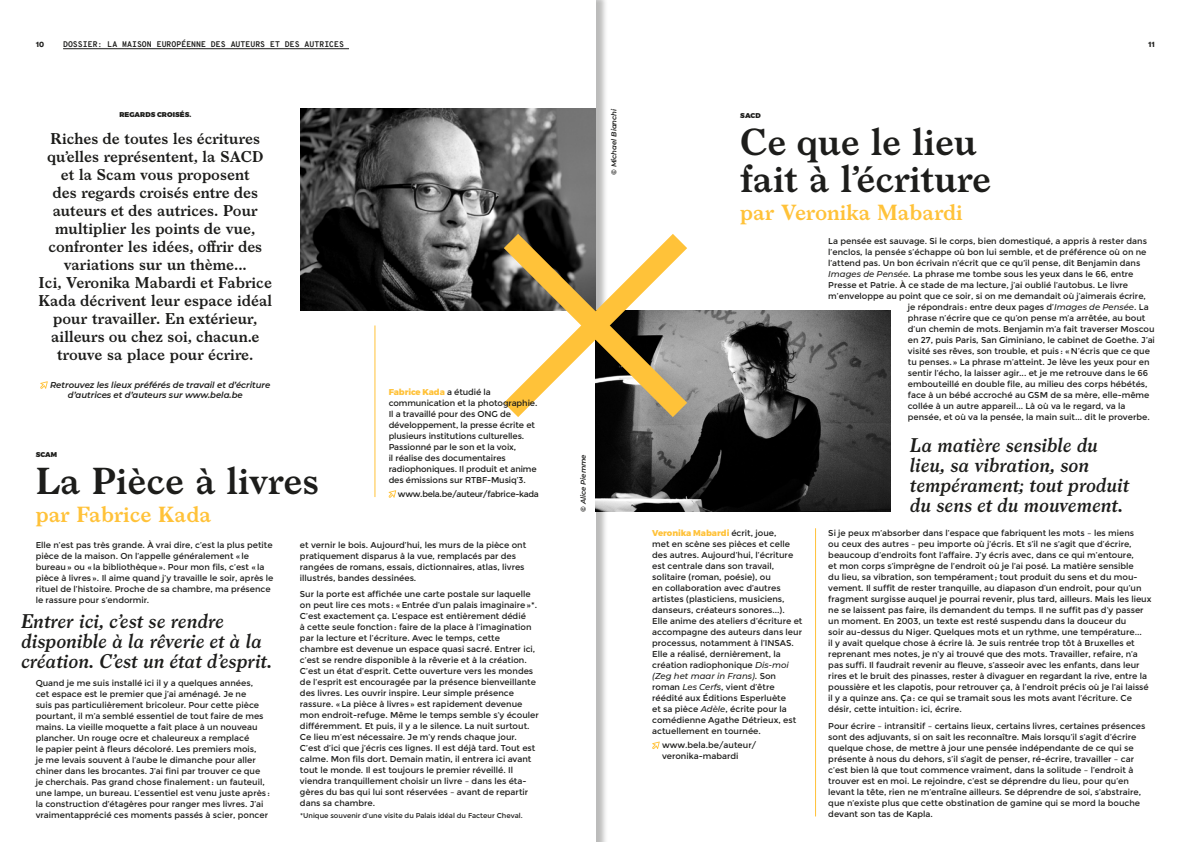
<style>
.page{position:relative;width:1191px;height:842px;background:#fff}
.page>*{position:absolute;margin:0;border:0;box-sizing:border-box;transform-origin:0 0}
.t1{font:600 36px/37px "Larish Neue";color:#1d1d1b}
.t2{font:600 21px "Larish Neue";color:#ffc239}
.t3{font:italic 600 19px/20px "Larish Neue";color:#1d1d1b}
.t4{font:600 15px/18px "Larish Neue";color:#1d1d1b;text-align:center}
.t5{font:8.5px/11px "Montserrat";color:#1d1d1b}
.t6{font:italic 600 8.5px/10.2px "Montserrat";color:#1d1d1b}
.t7{font:8.5px "Montserrat";letter-spacing:-.03em;color:#1d1d1b}
.t8{font:700 8px "Overpass Mono";color:#1d1d1b}
.t9{font:900 8px "Circular Pro";color:#1d1d1b}
.t10{font:7px "Montserrat";color:#1d1d1b}
.t11{font:italic 600 7px "Montserrat";color:#1d1d1b}
.t12{font:900 7px "Montserrat";letter-spacing:.01em;color:#1d1d1b}
.s1{font-weight:800;color:#ffc239}
.s2{font-weight:500;font-style:italic}
</style>
<div class="page">
<img style="left:595px;top:311px;width:296px;height:201px">
<svg style="left:40px;top:381px;width:8px;height:8px"></svg>
<img style="left:300px;top:109px;width:295px;height:202px">
<svg style="left:482px;top:212px;width:226px;height:227px"></svg>
<svg style="left:388px;top:490px;width:8px;height:8px"></svg>
<svg style="left:652px;top:741px;width:7px;height:8px"></svg>
<hr style="left:374px;top:325px;width:1px;height:172px;background:#ffc239">
<hr style="left:815px;top:528px;width:1px;height:288px;background:#ffc239">
<hr style="left:63px;top:48px;width:286px;height:1px;background:#1d1d1b">
<p class="t8" style="left:63px;top:39px;width:282px">DOSSIER: LA MAISON EUROPÉENNE DES AUTEURS ET DES AUTRICES</p>
<p class="t9" style="left:36px;top:39px;width:10px">10</p>
<p class="t9" style="left:1148px;top:39px;width:8px">11</p>
<p class="t12" style="left:119px;top:110px;width:73px">REGARDS CROISÉS.</p>
<p class="t4" style="left:38px;top:128px;width:235px">Riches de toutes les écritures qu’elles représentent, la SACD<br>et la Scam vous proposent<br>des regards croisés entre des auteurs et des autrices. Pour multiplier les points de vue, confronter les idées, offrir des variations sur un thème...<br>Ici, Veronika Mabardi et Fabrice<br>Kada décrivent leur espace idéal pour travailler. En extérieur, ailleurs ou chez soi, chacun.e trouve sa place pour écrire.</p>
<p class="t6" style="left:68px;top:380px;width:204px;text-indent:-18px">Retrouvez les lieux préférés de travail et d’écriture d’autrices et d’auteurs sur www.bela.be</p>
<p class="t5" style="left:389px;top:387px;width:150px"><span class="s1">Fabrice Kada</span> a étudié la communication et la photographie.<br>Il a travaillé pour des ONG de développement, la presse écrite et plusieurs institutions culturelles.<br>Passionné par le son et la voix,<br>il réalise des documentaires radiophoniques. Il produit et anime des émissions sur RTBF-Musiq’3.</p>
<p class="t7" style="left:398px;top:489px;width:142px">www.bela.be/auteur/fabrice-kada</p>
<p class="t12" style="left:36px;top:450px;width:23px">SCAM</p>
<h1 class="t1" style="left:36px;top:460px;width:285px">La Pièce à livres</h1>
<h2 class="t2" style="left:36px;top:498px;width:177px">par Fabrice Kada</h2>
<p class="t5" style="left:36px;top:539px;width:239px">Elle n’est pas très grande. À vrai dire, c’est la plus petite pièce de la maison. On l’appelle généralement «le bureau» ou «la bibliothèque». Pour mon fils, c’est «la pièce à livres». Il aime quand j’y travaille le soir, après le rituel de l’histoire. Proche de sa chambre, ma présence le rassure pour s’endormir.</p>
<p class="t5" style="left:300px;top:539px;width:228px">et vernir le bois. Aujourd’hui, les murs de la pièce ont pratiquement disparus à la vue, remplacés par des rangées de romans, essais, dictionnaires, atlas, livres illustrés, bandes dessinées.</p>
<p class="t5" style="left:300px;top:589px;width:240px">Sur la porte est affichée une carte postale sur laquelle on peut lire ces mots: «Entrée d’un palais imaginaire»*.<br>C’est exactement ça. L’espace est entièrement dédié<br>à cette seule fonction: faire de la place à l’imagination par la lecture et l’écriture. Avec le temps, cette chambre est devenue un espace quasi sacré. Entrer ici, c’est se rendre disponible à la rêverie et à la création.<br>C’est un état d’esprit. Cette ouverture vers les mondes de l’esprit est encouragée par la présence bienveillante des livres. Les ouvrir inspire. Leur simple présence rassure. «La pièce à livres» est rapidement devenue mon endroit-refuge. Même le temps semble s’y écouler différemment. Et puis, il y a le silence. La nuit surtout.<br>Ce lieu m’est nécessaire. Je m’y rends chaque jour.<br>C’est d’ici que j’écris ces lignes. Il est déjà tard. Tout est calme. Mon fils dort. Demain matin, il entrera ici avant tout le monde. Il est toujours le premier réveillé. Il viendra tranquillement choisir un livre – dans les éta&shy;gères du bas qui lui sont réservées – avant de repartir dans sa chambre.</p>
<h3 class="t3" style="left:20px;top:609px;width:252px">Entrer ici, c’est se rendre disponible à la rêverie et à la création. C’est un état d’esprit.</h3>
<p class="t5" style="left:36px;top:677px;width:236px">Quand je me suis installé ici il y a quelques années,<br>cet espace est le premier que j’ai aménagé. Je ne<br>suis pas particulièrement bricoleur. Pour cette pièce pourtant, il m’a semblé essentiel de tout faire de mes mains. La vieille moquette a fait place à un nouveau plancher. Un rouge ocre et chaleureux a remplacé<br>le papier peint à fleurs décoloré. Les premiers mois,<br>je me levais souvent à l’aube le dimanche pour aller chiner dans les brocantes. J’ai fini par trouver ce que je cherchais. Pas grand chose finalement : un fauteuil, une lampe, un bureau. L’essentiel est venu juste après: la construction d’étagères pour ranger mes livres. J’ai vraimentapprécié ces moments passés à scier, poncer</p>
<p class="t10" style="left:300px;top:811px;width:224px">*Unique souvenir d’une visite du Palais idéal du Facteur Cheval.</p>
<p class="t11" style="left:609px;top:175px;width:68px;rotate:-90deg">© Michael Bianchi</p>
<p class="t11" style="left:578px;top:512px;width:59px;rotate:-90deg">© Alice Piemme</p>
<p class="t12" style="left:740px;top:111px;width:22px">SACD</p>
<h1 class="t1" style="left:740px;top:121px;width:252px">Ce que le lieu fait à l’écriture</h1>
<h2 class="t2" style="left:740px;top:196px;width:224px">par Veronika Mabardi</h2>
<p class="t5" style="left:828px;top:236px;width:320px">La pensée est sauvage. Si le corps, bien domestiqué, a appris à rester dans</p>
<p class="t5" style="left:828px;top:247px;width:320px">l’enclos, la pensée s’échappe où bon lui semble, et de préférence où on ne</p>
<p class="t5" style="left:828px;top:258px;width:313px">l’attend pas. Un bon écrivain n’écrit que ce qu’il pense, dit Benjamin dans</p>
<p class="t5" style="left:828px;top:269px;width:307px"><span class="s2">Images de Pensée</span>. La phrase me tombe sous les yeux dans le 66, entre</p>
<p class="t5" style="left:828px;top:280px;width:301px">Presse et Patrie. À ce stade de ma lecture, j’ai oublié l’autobus. Le livre</p>
<p class="t5" style="left:828px;top:291px;width:319px">m’enveloppe au point que ce soir, si on me demandait où j’aimerais écrire,</p>
<p class="t5" style="left:908px;top:302px;width:242px">je répondrais: entre deux pages d’<span class="s2">Images de Pensée</span>. La</p>
<p class="t5" style="left:908px;top:313px;width:239px">phrase n’écrire que ce qu’on pense m’a arrêtée, au bout</p>
<p class="t5" style="left:908px;top:324px;width:248px">d’un chemin de mots. Benjamin m’a fait traverser Moscou</p>
<p class="t5" style="left:908px;top:335px;width:249px">en 27, puis Paris, San Giminiano, le cabinet de Goethe. J’ai</p>
<p class="t5" style="left:908px;top:346px;width:244px">visité ses rêves, son trouble, et puis: «N’écris que ce que</p>
<p class="t5" style="left:908px;top:357px;width:243px">tu penses.» La phrase m’atteint. Je lève les yeux pour en</p>
<p class="t5" style="left:908px;top:368px;width:242px">sentir l’écho, la laisser agir... et je me retrouve dans le 66</p>
<p class="t5" style="left:908px;top:379px;width:241px">embouteillé en double file, au milieu des corps hébétés,</p>
<p class="t5" style="left:908px;top:390px;width:243px">face à un bébé accroché au GSM de sa mère, elle-même</p>
<p class="t5" style="left:908px;top:401px;width:219px">collée à un autre appareil... Là où va le regard, va la</p>
<p class="t5" style="left:908px;top:412px;width:243px">pensée, et où va la pensée, la main suit... dit le proverbe.</p>
<p class="t5" style="left:652px;top:528px;width:152px"><span class="s1">Veronika Mabardi</span> écrit, joue,<br>met en scène ses pièces et celle des autres. Aujourd’hui, l’écriture est centrale dans son travail, solitaire (roman, poésie), ou<br>en collaboration avec d’autres artistes (plasticiens, musiciens, danseurs, créateurs sonores...).<br>Elle anime des ateliers d’écriture et accompagne des auteurs dans leur processus, notamment à l’INSAS.<br>Elle a réalisé, dernièrement, la création radiophonique <span class="s2">Dis-moi (Zeg het maar in Frans)</span>. Son roman <span class="s2">Les Cerfs</span>, vient d’être réédité aux Éditions Esperluète<br>et sa pièce <span class="s2">Adèle</span>, écrite pour la comédienne Agathe Détrieux, est actuellement en tournée.</p>
<p class="t5" style="left:662px;top:740px;width:96px">www.bela.be/auteur/ veronika-mabardi</p>
<h3 class="t3" style="left:909px;top:433px;width:221px">La matière sensible du lieu, sa vibration, son tempérament; tout produit du sens et du mouvement.</h3>
<p class="t5" style="left:828px;top:527px;width:325px">Si je peux m’absorber dans l’espace que fabriquent les mots – les miens<br>ou ceux des autres – peu importe où j’écris. Et s’il ne s’agit que d’écrire, beaucoup d’endroits font l’affaire. J’y écris avec, dans ce qui m’entoure,<br>et mon corps s’imprègne de l’endroit où je l’ai posé. La matière sensible<br>du lieu, sa vibration, son tempérament ; tout produit du sens et du mou&shy;vement. Il suffit de rester tranquille, au diapason d’un endroit, pour qu’un fragment surgisse auquel je pourrai revenir, plus tard, ailleurs. Mais les lieux ne se laissent pas faire, ils demandent du temps. Il ne suffit pas d’y passer un moment. En 2003, un texte est resté suspendu dans la douceur du<br>soir au-dessus du Niger. Quelques mots et un rythme, une température...<br>il y avait quelque chose à écrire là. Je suis rentrée trop tôt à Bruxelles et reprenant mes notes, je n’y ai trouvé que des mots. Travailler, refaire, n’a pas suffi. Il faudrait revenir au fleuve, s’asseoir avec les enfants, dans leur rires et le bruit des pinasses, rester à divaguer en regardant la rive, entre la poussière et les clapotis, pour retrouver ça, à l’endroit précis où je l’ai laissé il y a quinze ans. Ça: ce qui se tramait sous les mots avant l’écriture. Ce désir, cette intuition: ici, écrire.</p>
<p class="t5" style="left:828px;top:720px;width:319px">Pour écrire – intransitif – certains lieux, certains livres, certaines présences sont des adjuvants, si on sait les reconnaître. Mais lorsqu’il s’agit d’écrire quelque chose, de mettre à jour une pensée indépendante de ce qui se présente à nous du dehors, s’il s’agit de penser, ré-écrire, travailler – car c’est bien là que tout commence vraiment, dans la solitude – l’endroit à trouver est en moi. Le rejoindre, c’est se déprendre du lieu, pour qu’en levant la tête, rien ne m’entraîne ailleurs. Se déprendre de soi, s’abstraire, que n’existe plus que cette obstination de gamine qui se mord la bouche devant son tas de Kapla.</p>
</div>
